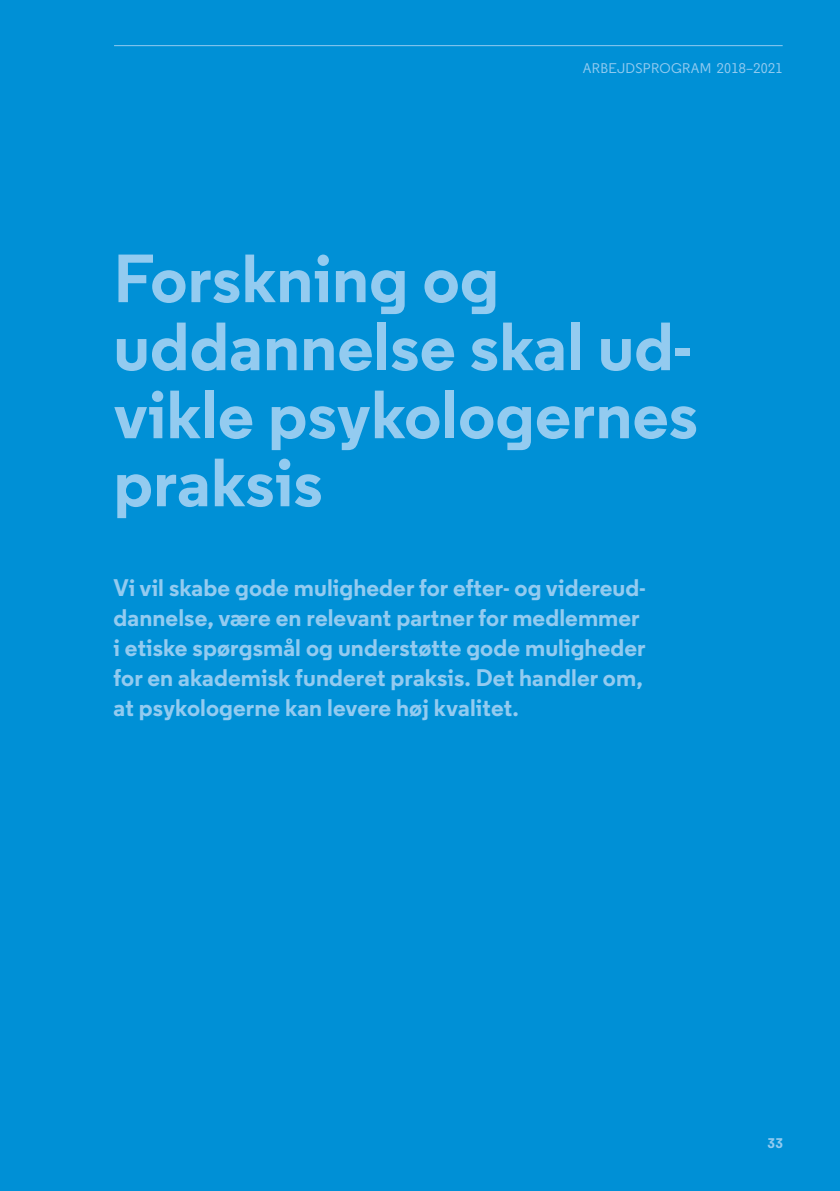
<style>
.page{position:relative;width:840px;height:1191px;background:#fff}
.page>*{position:absolute;margin:0;border:0;box-sizing:border-box;transform-origin:0 0}
.t1{font:700 68px/68px "Regular PRO";letter-spacing:.005em;color:#93cbf0}
.t2{font:700 24px/30px "Regular PRO";letter-spacing:.005em;color:#93cbf0}
.t3{font:500 14px "Regular PRO";letter-spacing:.02em;color:#93cbf0}
.t4{font:700 14px "Regular PRO";color:#93cbf0}
</style>
<div class="page">
<div style="left:0;top:0;width:839px;height:1191px;background:#0090d6"></div>
<hr style="left:114px;top:45px;width:668px;height:1px;background:#93cbf0">
<p class="t3" style="left:582px;top:60px;width:201px">ARBEJDSPROGRAM 2018–2021</p>
<h1 class="t1" style="left:113px;top:243px;width:585px">Forskning og uddannelse skal ud&shy;vikle psykologernes praksis</h1>
<p class="t2" style="left:113px;top:572px;width:533px">Vi vil skabe gode muligheder for efter- og videreud&shy;dannelse, være en relevant partner for medlemmer i etiske spørgsmål og understøtte gode muligheder for en akademisk funderet praksis. Det handler om, at psykologerne kan levere høj kvalitet.</p>
<p class="t4" style="left:767px;top:1133px;width:17px">33</p>
</div>
